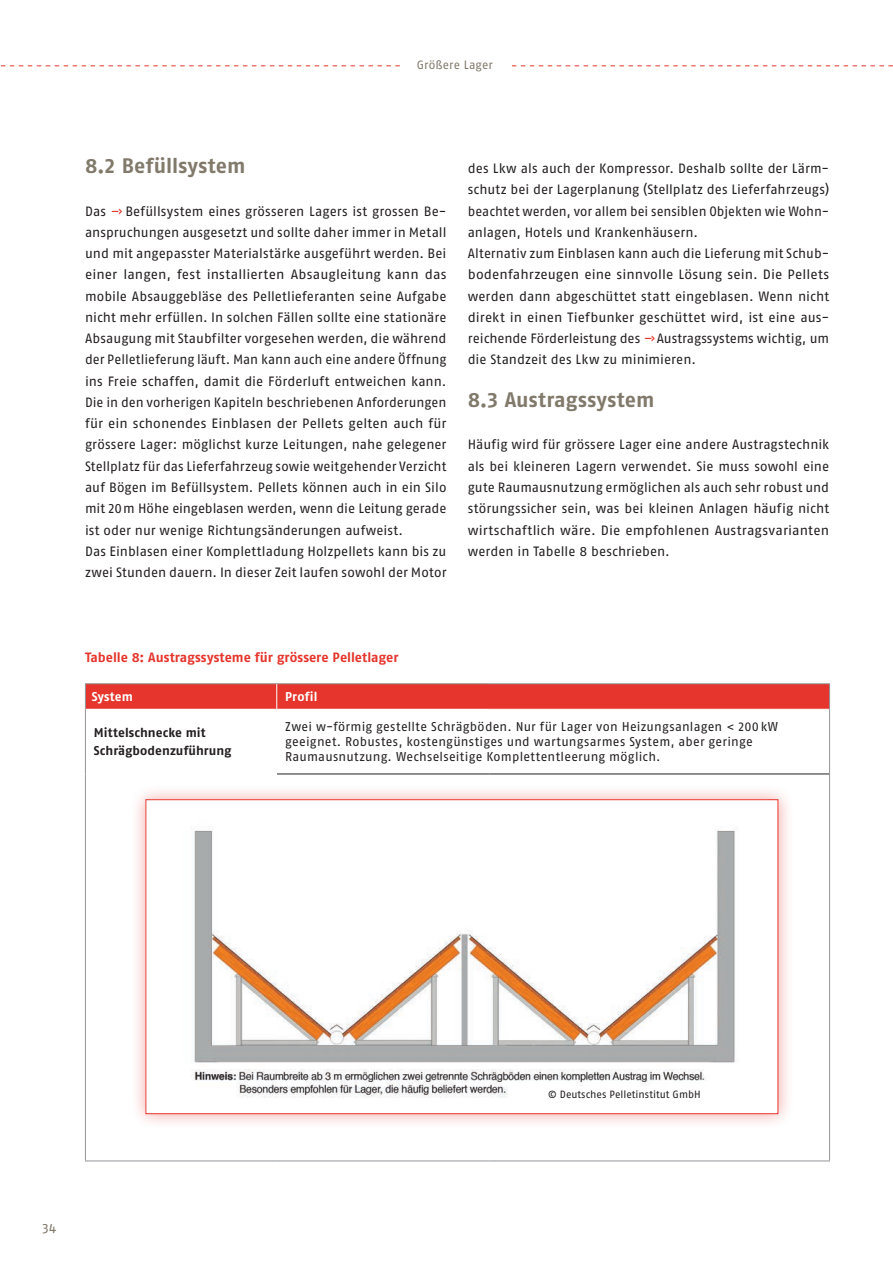
<style>
.page{position:relative;width:893px;height:1263px;background:#fff}
.page>*{position:absolute;margin:0;border:0;box-sizing:border-box;transform-origin:0 0}
.Unterkapitel_Inhaltsverzeichnis{font:700 21px "Fago No Lf";letter-spacing:.01em;color:#817a6b}
.Copy_neu{font:13.5px/21.3px "Fago No Lf";color:#231f20;text-align:justify}
.Copy_neu-2{font:700 13.5px "Fago No Lf";color:#e5352c}
.t1{font:13.5px "Fago No Lf";color:#817a6b}
.Fließ{font:12.75px/15px "Fago No Lf";letter-spacing:.02em;color:#231f20}
.Fließ-2{font:700 12.75px/18px "Fago No Lf";letter-spacing:.005em;color:#231f20}
.Fließ-3{font:700 12.75px "Fago No Lf";letter-spacing:.015em;color:#fff}
.Fließ-4{font:12px "Fago No Lf";letter-spacing:.015em;color:#817a6b}
.t2{font:10.5px "Fago No Lf";color:#231f20}
.s1{color:#e5352c}
.s2{font-size:11.55px}
</style>
<div class="page">
<svg style="left:0;top:65px;width:893px;height:1px"></svg>
<div style="left:402px;top:60px;width:106px;height:22px;background:#fff"></div>
<div style="left:489px;top:684px;width:341px;height:25px;background:#e5352c"></div>
<hr style="left:85px;top:683px;width:192px;height:1px;background:#939598">
<hr style="left:277px;top:683px;width:212px;height:1px;background:#939598">
<hr style="left:85px;top:709px;width:1px;height:65px;background:#939598">
<hr style="left:85px;top:774px;width:1px;height:386px;background:#939598">
<svg style="left:85px;top:684px;width:404px;height:25px;background:#e4382f"></svg>
<hr style="left:829px;top:774px;width:1px;height:386px;background:#939598">
<hr style="left:277px;top:774px;width:212px;height:1px;background:#231f20">
<hr style="left:489px;top:774px;width:340px;height:1px;background:#231f20">
<hr style="left:829px;top:709px;width:1px;height:65px;background:#939598">
<hr style="left:489px;top:683px;width:341px;height:1px;background:#939598">
<hr style="left:85px;top:1160px;width:192px;height:1px;background:#939598">
<hr style="left:277px;top:1160px;width:212px;height:1px;background:#939598">
<hr style="left:489px;top:1160px;width:341px;height:1px;background:#939598">
<svg style="left:829px;top:684px;width:1px;height:25px"></svg>
<div style="left:130px;top:784px;width:664px;height:345px;background:#e5352c;opacity:.45"></div>
<img style="left:151px;top:801px;width:616px;height:311px">
<p class="Fließ-4" style="left:417px;top:58px;width:77px">Größere Lager</p>
<p class="Unterkapitel_Inhaltsverzeichnis" style="left:85px;top:153px;width:162px">8.2 Befüllsystem</p>
<p class="Copy_neu" style="left:85px;top:200px;width:363px">Das <span class="s1">–›</span> Befüllsystem eines grösseren Lagers ist grossen Be&shy;anspruchungen ausgesetzt und sollte daher immer in Metall und mit angepasster Materialstärke ausgeführt werden. Bei einer langen, fest installierten Absaugleitung kann das mobile Absauggebläse des Pelletlieferanten seine Aufgabe nicht mehr erfüllen. In solchen Fällen sollte eine stationäre Absaugung mit Staubfilter vorgesehen werden, die während der Pelletlieferung läuft. Man kann auch eine andere Öffnung ins Freie schaffen, damit die Förderluft entweichen kann.<br>Die in den vorherigen Kapiteln beschriebenen Anforderungen für ein schonendes Einblasen der Pellets gelten auch für grössere Lager: möglichst kurze Leitungen, nahe gelegener Stellplatz für das Lieferfahrzeug sowie weitgehender Verzicht auf Bögen im Befüllsystem. Pellets können auch in ein Silo mit 20m Höhe eingeblasen werden, wenn die Leitung gerade ist oder nur wenige Richtungsänderungen aufweist.</p>
<p class="Copy_neu" style="left:85px;top:540px;width:363px">Das Einblasen einer Komplettladung Holzpellets kann bis zu zwei Stunden dauern. In dieser Zeit laufen sowohl der Motor</p>
<p class="Copy_neu" style="left:468px;top:158px;width:363px">des Lkw als auch der Kompressor. Deshalb sollte der Lärm&shy;schutz bei der Lagerplanung (Stellplatz des Lieferfahrzeugs) beachtet werden, vor allem bei sensiblen Objekten wie Wohn&shy;anlagen, Hotels und Krankenhäusern.</p>
<p class="Copy_neu" style="left:468px;top:243px;width:363px">Alternativ zum Einblasen kann auch die Lieferung mit Schub&shy;bodenfahrzeugen eine sinnvolle Lösung sein. Die Pellets werden dann abgeschüttet statt eingeblasen. Wenn nicht direkt in einen Tiefbunker geschüttet wird, ist eine aus&shy;reichende Förderleistung des <span class="s1">–›</span> Austragssystems wichtig, um die Standzeit des Lkw zu minimieren.</p>
<p class="Unterkapitel_Inhaltsverzeichnis" style="left:468px;top:387px;width:188px">8.3 Austragssystem</p>
<p class="Copy_neu" style="left:468px;top:434px;width:363px">Häufig wird für grössere Lager eine andere Austragstechnik als bei kleineren Lagern verwendet. Sie muss sowohl eine gute Raumausnutzung ermöglichen als auch sehr robust und störungssicher sein, was bei kleinen Anlagen häufig nicht wirtschaftlich wäre. Die empfohlenen Austragsvarianten werden in Tabelle 8 beschrieben.</p>
<p class="Copy_neu-2" style="left:85px;top:649px;width:315px">Tabelle 8: Austragssysteme für grössere Pelletlager</p>
<p class="Fließ-3" style="left:92px;top:689px;width:43px">System</p>
<p class="Fließ-3" style="left:285px;top:689px;width:34px">Profil</p>
<p class="Fließ-2" style="left:94px;top:723px;width:139px">Mittelschnecke mit<br>Schrägbodenzuführung</p>
<p class="Fließ" style="left:285px;top:719px;width:494px">Zwei w-förmig gestellte Schrägböden. Nur für Lager von Heizungsanlagen <span class="s2">&lt;</span> 200 kW geeignet. Robustes, kostengünstiges und wartungsarmes System, aber geringe</p>
<p class="Fließ" style="left:285px;top:749px;width:377px">Raumausnutzung. Wechselseitige Komplettentleerung möglich.</p>
<p class="t1" style="left:43px;top:1221px;width:15px">34</p>
<p class="t2" style="left:548px;top:1088px;width:154px">© Deutsches Pelletinstitut GmbH</p>
</div>
